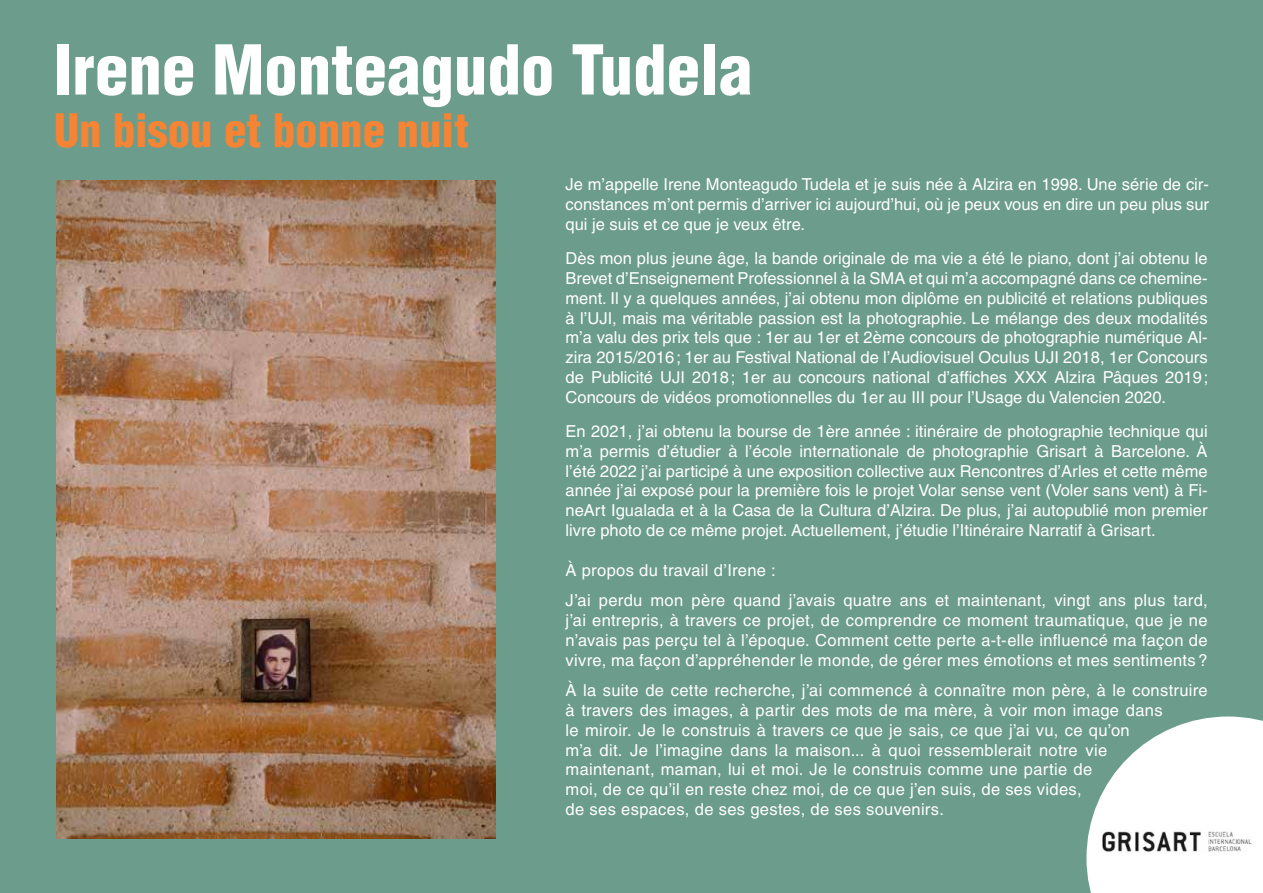
<style>
.page{position:relative;width:1263px;height:893px;background:#6c9c8b}
.page>*{position:absolute;margin:0;border:0;box-sizing:border-box;transform-origin:0 0}
.t1{font:900 condensed 66.9px "Helvetica LT";color:#fff}
.t2{font:900 condensed 45px "Helvetica LT";color:#f58435}
.t3{font:16.5px/19.8px "Helvetica LT";letter-spacing:.02em;color:#fff;text-align:justify}
</style>
<div class="page">
<img style="left:57px;top:180px;width:439px;height:659px">
<svg style="left:1086px;top:716px;width:177px;height:177px"></svg>
<img style="left:1098px;top:803px;width:162px;height:90px">
<h1 class="t1" style="left:54px;top:28px;width:700px">Irene Monteagudo Tudela</h1>
<h2 class="t2" style="left:54px;top:102px;width:416px">Un bisou et bonne nuit</h2>
<p class="t3" style="left:566px;top:175px;width:645px">Je m’appelle Irene Monteagudo Tudela et je suis née à Alzira en 1998. Une série de cir&shy;constances m’ont permis d’arriver ici aujourd’hui, où je peux vous en dire un peu plus sur qui je suis et ce que je veux être.</p>
<p class="t3" style="left:566px;top:248px;width:644px">Dès mon plus jeune âge, la bande originale de ma vie a été le piano, dont j’ai obtenu le Brevet d’Enseignement Professionnel à la SMA et qui m’a accompagné dans ce chemine&shy;ment. Il y a quelques années, j’ai obtenu mon diplôme en publicité et relations publiques à l’UJI, mais ma véritable passion est la photographie. Le mélange des deux modalités m’a valu des prix tels que : 1er au 1er et 2ème concours de photographie numérique Al&shy;zira 2015/2016; 1er au Festival National de l’Audiovisuel Oculus UJI 2018, 1er Concours de Publicité UJI 2018; 1er au concours national d’affiches XXX Alzira Pâques 2019; Concours de vidéos promotionnelles du 1er au III pour l’Usage du Valencien 2020.</p>
<p class="t3" style="left:566px;top:421px;width:644px">En 2021, j’ai obtenu la bourse de 1ère année : itinéraire de photographie technique qui m’a permis d’étudier à l’école internationale de photographie Grisart à Barcelone. À l’été 2022 j’ai participé à une exposition collective aux Rencontres d’Arles et cette même année j’ai exposé pour la première fois le projet Volar sense vent (Voler sans vent) à Fi&shy;neArt Igualada et à la Casa de la Cultura d’Alzira. De plus, j’ai autopublié mon premier livre photo de ce même projet. Actuellement, j’étudie l’Itinéraire Narratif à Grisart.</p>
<p class="t3" style="left:566px;top:554px;width:644px;line-height:30.6px">À propos du travail d’Irene :<br>J’ai perdu mon père quand j’avais quatre ans et maintenant, vingt ans plus tard,</p>
<p class="t3" style="left:566px;top:610px;width:644px">j’ai entrepris, à travers ce projet, de comprendre ce moment traumatique, que je ne n’avais pas perçu tel à l’époque. Comment cette perte a-t-elle influencé ma façon de vivre, ma façon d’appréhender le monde, de gérer mes émotions et mes sentiments ?</p>
<p class="t3" style="left:566px;top:680px;width:644px;text-align:left">À la suite de cette recherche, j’ai commencé à connaître mon père, à le construire à travers des images, à partir des mots de ma mère, à voir mon image dans<br>le miroir. Je le construis à travers ce que je sais, ce que j’ai vu, ce qu’on<br>m’a dit. Je l’imagine dans la maison... à quoi ressemblerait notre vie<br>maintenant, maman, lui et moi. Je le construis comme une partie de<br>moi, de ce qu’il en reste chez moi, de ce que j’en suis, de ses vides,<br>de ses espaces, de ses gestes, de ses souvenirs.</p>
</div>
